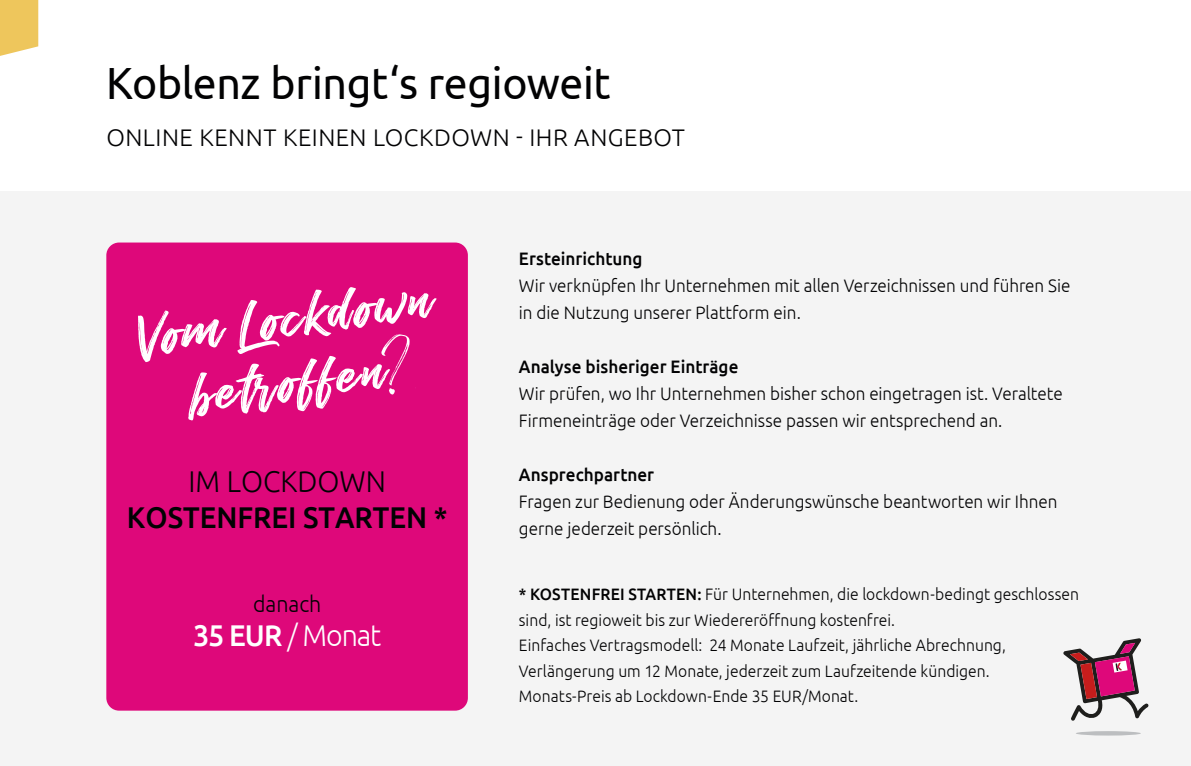
<style>
.page{position:relative;width:1191px;height:766px;background:#fff}
.page>*{position:absolute;margin:0;border:0;box-sizing:border-box;transform-origin:0 0}
.t1{font:60.6px/63.9px "The Historia Demo";color:#fff;text-align:center;scale:1.09 1}
.t2{font:45px "Ubuntu";letter-spacing:-.01em;color:#020203;scale:.95 1}
.t3{font:500 30px "Ubuntu";color:#020203;scale:.95 1}
.t4{font:300 30px "Ubuntu";letter-spacing:-.035em;color:#fff;scale:.95 1}
.t5{font:300 30px "Ubuntu";color:#020203;scale:.95 1}
.t6{font:300 24px "Ubuntu";letter-spacing:.02em;color:#020203}
.t7{font:300 22.5px "Ubuntu";color:#020203;scale:.95 1}
.t8{font:300 18px/27px "Ubuntu";color:#020203;scale:.95 1}
.t9{font:500 18px "Ubuntu";color:#020203;scale:.95 1}
.t10{font:300 16.5px/25.5px "Ubuntu";color:#020203;scale:.95 1}
.s1{font-family:"Hi Morgane"}
.s2{font-weight:500}
</style>
<div class="page">
<div style="left:0;top:191px;width:1191px;height:574px;background:#f4f4f4"></div>
<div style="left:106px;top:242px;width:362px;height:468px;background:#de087a;border-radius:13px"></div>
<hr style="left:1075px;top:731px;width:65px;height:4px;background:#bcbec0;border-radius:50%">
<svg style="left:1063px;top:638px;width:85px;height:82px"></svg>
<svg style="left:0;top:0;width:38px;height:56px;background:#efca6a"></svg>
<h2 class="t2" style="left:106px;top:55px;width:532px">Koblenz bringt‘s regioweit</h2>
<h3 class="t6" style="left:106px;top:123px;width:580px">ONLINE KENNT KEINEN LOCKDOWN - IHR ANGEBOT</h3>
<h1 class="t1" style="left:135px;top:313px;width:273px;rotate:-8deg">Vom Lockdown betroffen<span class="s1">?</span></h1>
<h3 class="t5" style="left:188px;top:463px;width:209px">IM LOCKDOWN</h3>
<h3 class="t3" style="left:127px;top:498px;width:339px">KOSTENFREI STARTEN *</h3>
<p class="t7" style="left:253px;top:590px;width:73px">danach</p>
<h3 class="t4" style="left:193px;top:617px;width:199px"><span class="s2">35 EUR</span> / Monat</h3>
<p class="t9" style="left:519px;top:247px;width:132px">Ersteinrichtung</p>
<p class="t8" style="left:519px;top:271px;width:582px">Wir verknüpfen Ihr Unternehmen mit allen Verzeichnissen und führen Sie in die Nutzung unserer Plattform ein.</p>
<p class="t9" style="left:519px;top:355px;width:233px">Analyse bisheriger Einträge</p>
<p class="t8" style="left:519px;top:379px;width:574px">Wir prüfen, wo Ihr Unternehmen bisher schon eingetragen ist. Veraltete<br>Firmeneinträge oder Verzeichnisse passen wir entsprechend an.</p>
<p class="t9" style="left:519px;top:463px;width:144px">Ansprechpartner</p>
<p class="t8" style="left:519px;top:487px;width:568px">Fragen zur Bedienung oder Änderungswünsche beantworten wir Ihnen gerne jederzeit persönlich.</p>
<p class="t10" style="left:519px;top:581px;width:591px"><span class="s2">* KOSTENFREI STARTEN:</span> Für Unternehmen, die lockdown-bedingt geschlossen sind, ist regioweit bis zur Wiedereröffnung kostenfrei.<br>Einfaches Vertragsmodell: 24 Monate Laufzeit, jährliche Abrechnung, Verlängerung um 12 Monate, jederzeit zum Laufzeitende kündigen.<br>Monats-Preis ab Lockdown-Ende 35 EUR/Monat.</p>
</div>
